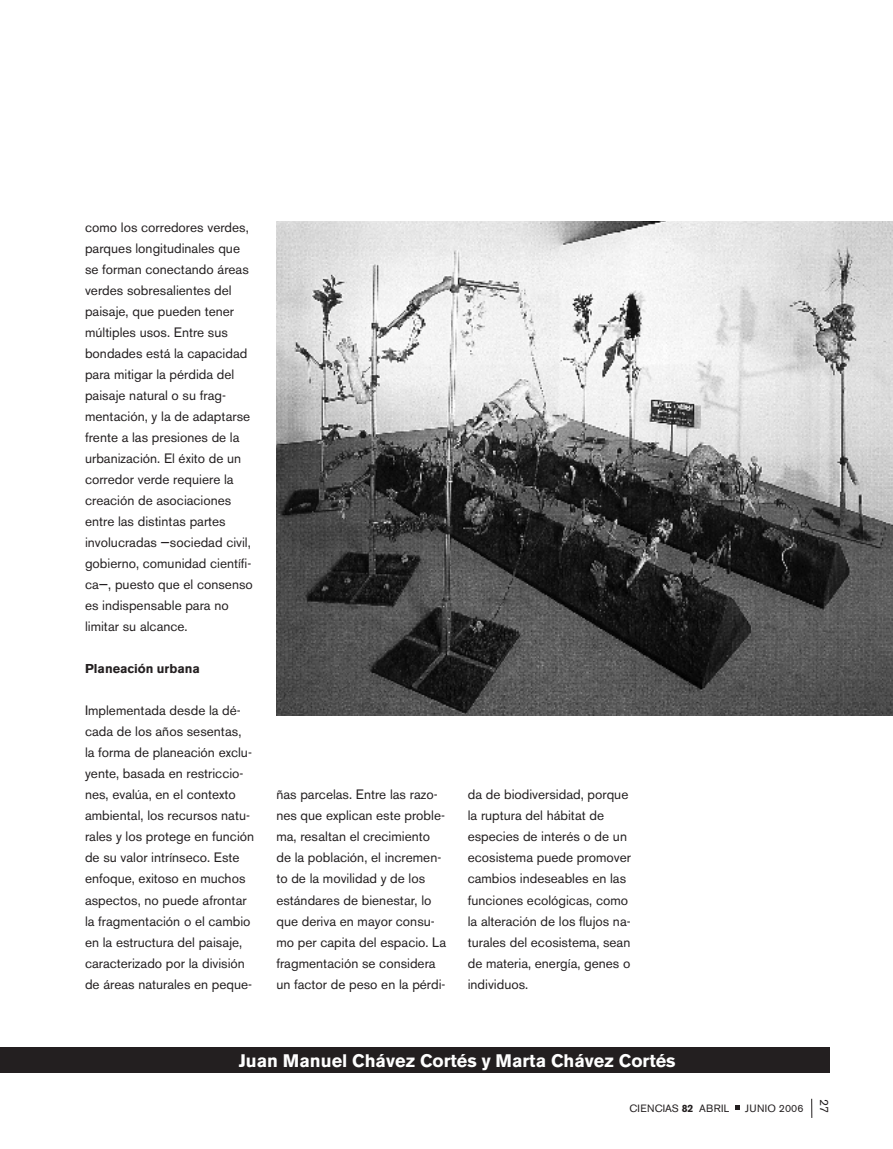
<style>
.page{position:relative;width:893px;height:1149px;background:#fff}
.page>*{position:absolute;margin:0;border:0;box-sizing:border-box;transform-origin:0 0}
.Autores_Principio{font:700 18px "Akzidenz Grotesk BE";color:#fff}
.t1{font:13.5px/21px "Akzidenz Grotesk BE";color:#231f20}
.Texto_gral___s_s{font:700 12.75px "Akzidenz Grotesk BE";color:#231f20}
.t2{font:12px "Akzidenz Grotesk BE";color:#231f20}
.t3{font:10.5px "Akzidenz Grotesk BE";letter-spacing:.03em;color:#231f20}
.s1{font-size:15px}
.s2{font-weight:700}
</style>
<div class="page">
<svg style="left:735px;top:1105px;width:4px;height:4px"></svg>
<svg style="left:811px;top:1098px;width:1px;height:19px"></svg>
<img style="left:276px;top:222px;width:617px;height:493px">
<div style="left:0;top:1046px;width:85px;height:26px;background:#231f20"></div>
<div style="left:85px;top:1046px;width:744px;height:26px;background:#231f20"></div>
<p class="t1" style="left:85px;top:217px;width:169px">como los corredores verdes, parques longitudinales que se forman conectando áreas verdes sobresalientes del paisaje, que pueden tener múltiples usos. Entre sus bondades está la capacidad para mitigar la pérdida del paisaje natural o su frag&shy;mentación, y la de adaptarse frente a las presiones de la urbanización. El éxito de un corredor verde requiere la creación de asociaciones entre las distintas partes involucradas <span class="s1">—</span>sociedad civil, gobierno, comunidad científi&shy;ca<span class="s1">—</span>, puesto que el consenso es indispensable para no limitar su alcance.</p>
<p class="Texto_gral___s_s" style="left:85px;top:661px;width:116px">Planeación urbana</p>
<p class="t1" style="left:85px;top:700px;width:171px">Implementada desde la dé&shy;cada de los años sesentas, la forma de planeación exclu&shy;yente, basada en restriccio&shy;nes, evalúa, en el contexto ambiental, los recursos natu&shy;rales y los protege en función de su valor intrínseco. Este enfoque, exitoso en muchos aspectos, no puede afrontar la fragmentación o el cambio en la estructura del paisaje, caracterizado por la división de áreas naturales en peque-</p>
<p class="t1" style="left:276px;top:784px;width:171px">ñas parcelas. Entre las razo&shy;nes que explican este proble&shy;ma, resaltan el crecimiento de la población, el incremen&shy;to de la movilidad y de los estándares de bienestar, lo que deriva en mayor consu&shy;mo per capita del espacio. La fragmentación se considera un factor de peso en la pérdi-</p>
<p class="t1" style="left:468px;top:784px;width:165px">da de biodiversidad, porque la ruptura del hábitat de especies de interés o de un ecosistema puede promover cambios indeseables en las funciones ecológicas, como la alteración de los flujos na&shy;turales del ecosistema, sean de materia, energía, genes o individuos.</p>
<p class="Autores_Principio" style="left:239px;top:1049px;width:438px">Juan Manuel Chávez Cortés y Marta Chávez Cortés</p>
<p class="t3" style="left:629px;top:1101px;width:102px">Ciencias <span class="s2">82</span> ABRIL</p>
<p class="t3" style="left:745px;top:1101px;width:60px">JUNIO 2006</p>
<p class="t2" style="left:831px;top:1098px;width:15px;rotate:90deg">27</p>
</div>
